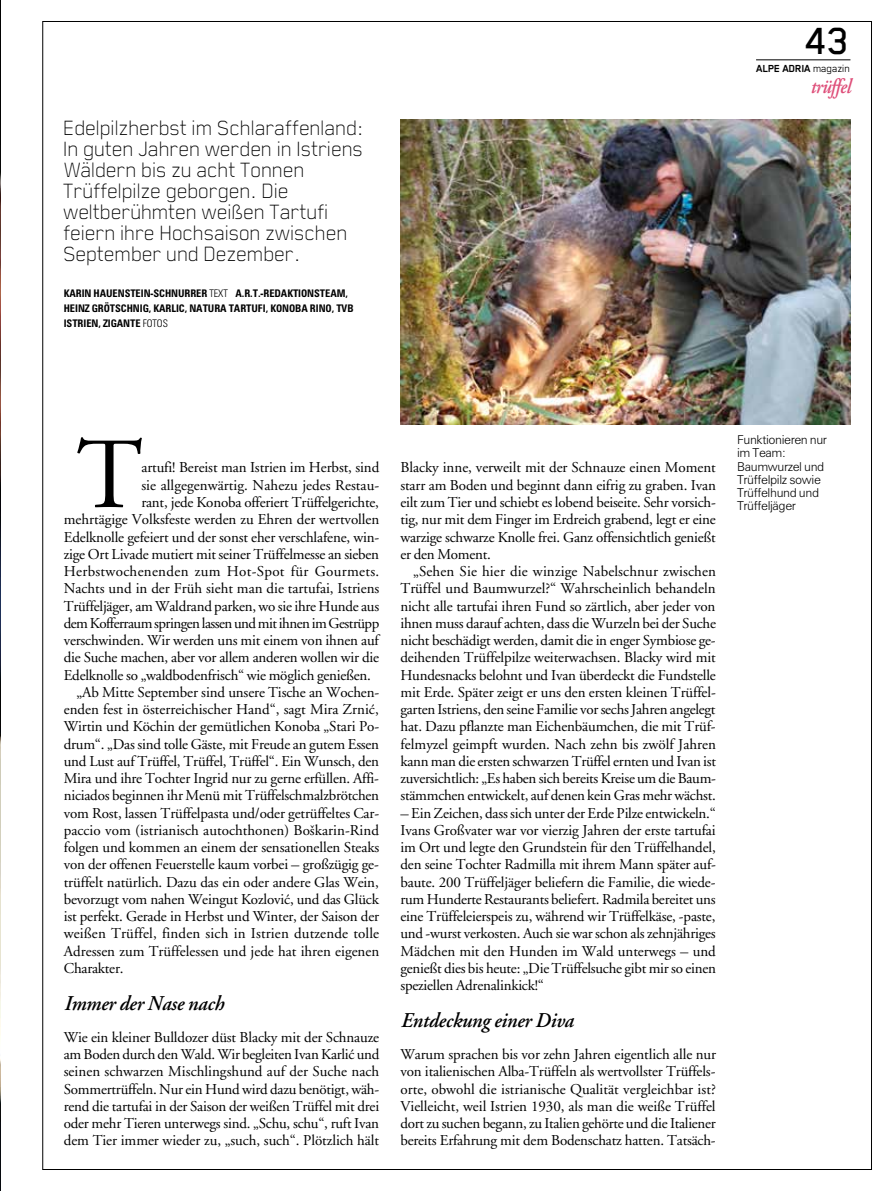
<style>
.page{position:relative;width:893px;height:1191px;background:#fff}
.page>*{position:absolute;margin:0;border:0;box-sizing:border-box;transform-origin:0 0}
.t1{font:100.5px "AAM A Garamond M Regular";color:#000}
.t2{font:500 43.5px "AAM Blender 03";color:#000}
.t3{font:100 24px/21px "AAM Blender 01";letter-spacing:-.02em;color:#000}
.t4{font:italic 21px "AAM A Garamond M Semibold";letter-spacing:-.01em;color:#000;scale:.95 1}
.t5{font:italic 21px "AAM A Garamond M Semibold";letter-spacing:-.03em;color:#de4e79;scale:.87 1}
.t6{font:15px/17.2px "AAM A Garamond M Regular";letter-spacing:-.01em;color:#000;text-align:justify}
.t7{font:15px "AAM A Garamond M Regular";letter-spacing:-.035em;color:#000}
.t8{font:15px "AAM A Garamond M Regular";letter-spacing:.01em;color:#000}
.t9{font:15px "AAM A Garamond M Regular";letter-spacing:.02em;color:#000}
.t10{font:12.3px/13.2px "AAM Zurich BT Light";letter-spacing:-.03em;color:#000}
.t11{font:700 12px "AAM Blender 04";letter-spacing:-.03em;color:#000}
.t12{font:condensed 10.5px "AAM Zurich BT Bold";letter-spacing:-.005em;color:#000}
.t13{font:condensed 10.5px "AAM Zurich BT Light";letter-spacing:-.005em;color:#000}
.s1{font-family:"AAM Zurich BT Light"}
.s2{font-family:"AAM Blender 02";font-weight:400}
</style>
<div class="page">
<hr style="left:756px;top:60px;width:94px;height:1px;background:#000">
<img style="left:0;top:0;width:1px;height:1191px">
<img style="left:400px;top:119px;width:450px;height:305px">
<h3 class="t3" style="left:64px;top:116px;width:302px">Edelpilzherbst im Schlaraffenland:<br>In guten Jahren werden in Istriens<br>Wäldern bis zu acht Tonnen<br>Trüffelpilze geborgen. Die weltberühmten weißen Tartufi feiern ihre Hochsaison zwischen<br>September und Dezember.</h3>
<p class="t12" style="left:64px;top:287px;width:224px">KARIN HAUENSTEIN-SCHNURRER <span class="s1">TEXT</span> A.R.T.-REDAKTI</p>
<p class="t12" style="left:301px;top:287px;width:13px">ONSTEA</p>
<p class="t12" style="left:337px;top:287px;width:13px">M,</p>
<p class="t12" style="left:64px;top:302px;width:6px">HEIN</p>
<p class="t12" style="left:85px;top:302px;width:32px">Z GRÖTSCHNIG</p>
<p class="t12" style="left:149px;top:302px;width:55px">, KARLIC, NATURA</p>
<p class="t12" style="left:229px;top:302px;width:13px">TARTU</p>
<p class="t12" style="left:258px;top:302px;width:96px">FI, KONOBA RINO, TVB</p>
<p class="t12" style="left:64px;top:317px;width:9px">ISTRIEN</p>
<p class="t12" style="left:98px;top:317px;width:11px">, ZIGANTE</p>
<p class="t13" style="left:143px;top:317px;width:27px">FOTOS</p>
<h2 class="t2" style="left:806px;top:15px;width:46px">43</h2>
<p class="t11" style="left:756px;top:62px;width:96px">ALPE ADRIA <span class="s2">magazin</span></p>
<h3 class="t5" style="left:810px;top:73px;width:48px">trüffel</h3>
<h1 class="t1" style="left:77px;top:413px;width:68px">T</h1>
<p class="t6" style="left:141px;top:459px;width:239px">artufi! Bereist man Istrien im Herbst, sind</p>
<p class="t6" style="left:141px;top:476px;width:239px">sie allgegenwärtig. Nahezu jedes Restau-</p>
<p class="t6" style="left:141px;top:493px;width:239px">rant, jede Konoba offeriert Trüffelgerichte,</p>
<p class="t6" style="left:64px;top:510px;width:317px">mehrtägige Volksfeste werden zu Ehren der wertvollen</p>
<p class="t6" style="left:64px;top:528px;width:317px">Edelknolle gefeiert und der sonst eher verschlafene, win-</p>
<p class="t6" style="left:64px;top:545px;width:317px">zige Ort Livade mutiert mit seiner Trüffelmesse an sieben</p>
<p class="t9" style="left:64px;top:562px;width:317px">Herbstwochenenden zum Hot-Spot für Gourmets.</p>
<p class="t6" style="left:64px;top:579px;width:317px">Nachts und in der Früh sieht man die tartufai, Istriens</p>
<p class="t6" style="left:64px;top:597px;width:317px">Trüffeljäger, am Waldrand parken, wo sie ihre Hunde aus</p>
<p class="t7" style="left:64px;top:614px;width:317px">dem Kofferraum springen lassen und mit ihnen im Gestrüpp</p>
<p class="t6" style="left:64px;top:631px;width:317px">verschwinden. Wir werden uns mit einem von ihnen auf</p>
<p class="t6" style="left:64px;top:648px;width:317px">die Suche machen, aber vor allem anderen wollen wir die</p>
<p class="t6" style="left:64px;top:666px;width:309px">Edelknolle so „waldbodenfrisch“ wie möglich genießen.</p>
<p class="t6" style="left:77px;top:683px;width:304px">„Ab Mitte September sind unsere Tische an Wochen-</p>
<p class="t6" style="left:64px;top:700px;width:317px">enden fest in österreichischer Hand“, sagt Mira Zrnic´,</p>
<p class="t6" style="left:64px;top:717px;width:317px">Wirtin und Köchin der gemütlichen Konoba „Stari Po-</p>
<p class="t6" style="left:64px;top:735px;width:317px">drum“. „Das sind tolle Gäste, mit Freude an gutem Essen</p>
<p class="t6" style="left:64px;top:752px;width:317px">und Lust auf Trüffel, Trüffel, Trüffel“. Ein Wunsch, den</p>
<p class="t6" style="left:64px;top:769px;width:317px">Mira und ihre Tochter Ingrid nur zu gerne erfüllen. Affi-</p>
<p class="t6" style="left:64px;top:786px;width:317px">niciados beginnen ihr Menü mit Trüffelschmalzbrötchen</p>
<p class="t6" style="left:64px;top:804px;width:317px">vom Rost, lassen Trüffelpasta und/oder getrüffeltes Car-</p>
<p class="t6" style="left:64px;top:821px;width:317px">paccio vom (istrianisch autochthonen) Boškarin-Rind</p>
<p class="t6" style="left:64px;top:838px;width:317px">folgen und kommen an einem der sensationellen Steaks</p>
<p class="t6" style="left:64px;top:855px;width:317px">von der offenen Feuerstelle kaum vorbei – großzügig ge-</p>
<p class="t6" style="left:64px;top:873px;width:317px">trüffelt natürlich. Dazu das ein oder andere Glas Wein,</p>
<p class="t6" style="left:64px;top:890px;width:317px">bevorzugt vom nahen Weingut Kozlovic´, und das Glück</p>
<p class="t6" style="left:64px;top:907px;width:317px">ist perfekt. Gerade in Herbst und Winter, der Saison der</p>
<p class="t8" style="left:64px;top:924px;width:317px">weißen Trüffel, finden sich in Istrien dutzende tolle</p>
<p class="t6" style="left:64px;top:942px;width:317px">Adressen zum Trüffelessen und jede hat ihren eigenen</p>
<p class="t6" style="left:64px;top:959px;width:61px">Charakter.</p>
<h3 class="t4" style="left:64px;top:989px;width:170px">Immer der Nase nach</h3>
<p class="t6" style="left:64px;top:1028px;width:317px">Wie ein kleiner Bulldozer düst Blacky mit der Schnauze am Boden durch den Wald. Wir begleiten Ivan Karlic´ und seinen schwarzen Mischlingshund auf der Suche nach Sommertrüffeln. Nur ein Hund wird dazu benötigt, wäh&shy;rend die tartufai in der Saison der weißen Trüffel mit drei oder mehr Tieren unterwegs sind. „Schu, schu“, ruft Ivan dem Tier immer wieder zu, „such, such“. Plötzlich hält</p>
<p class="t6" style="left:400px;top:459px;width:317px">Blacky inne, verweilt mit der Schnauze einen Moment starr am Boden und beginnt dann eifrig zu graben. Ivan eilt zum Tier und schiebt es lobend beiseite. Sehr vorsich&shy;tig, nur mit dem Finger im Erdreich grabend, legt er eine warzige schwarze Knolle frei. Ganz offensichtlich genießt er den Moment.</p>
<p class="t6" style="left:400px;top:562px;width:317px;text-indent:13px">„Sehen Sie hier die winzige Nabelschnur zwischen Trüffel und Baumwurzel?“ Wahrscheinlich behandeln nicht alle tartufai ihren Fund so zärtlich, aber jeder von ihnen muss darauf achten, dass die Wurzeln bei der Suche nicht beschädigt werden, damit die in enger Symbiose ge&shy;deihenden Trüffelpilze weiterwachsen. Blacky wird mit Hundesnacks belohnt und Ivan überdeckt die Fundstelle mit Erde. Später zeigt er uns den ersten kleinen Trüffel&shy;garten Istriens, den seine Familie vor sechs Jahren angelegt hat. Dazu pflanzte man Eichenbäumchen, die mit Trüf&shy;felmyzel geimpft wurden. Nach zehn bis zwölf Jahren kann man die ersten schwarzen Trüffel ernten und Ivan ist zuversichtlich: „Es haben sich bereits Kreise um die Baum&shy;stämmchen entwickelt, auf denen kein Gras mehr wächst.</p>
<p class="t6" style="left:400px;top:804px;width:317px">– Ein Zeichen, dass sich unter der Erde Pilze entwickeln.“ Ivans Großvater war vor vierzig Jahren der erste tartufai im Ort und legte den Grundstein für den Trüffelhandel, den seine Tochter Radmilla mit ihrem Mann später auf&shy;baute. 200 Trüffeljäger beliefern die Familie, die wiede&shy;rum Hunderte Restaurants beliefert. Radmila bereitet uns eine Trüffeleierspeis zu, während wir Trüffelkäse, -paste, und -wurst verkosten. Auch sie war schon als zehnjähriges Mädchen mit den Hunden im Wald unterwegs – und genießt dies bis heute: „Die Trüffelsuche gibt mir so einen speziellen Adrenalinkick!“</p>
<h3 class="t4" style="left:400px;top:1007px;width:183px">Entdeckung einer Diva</h3>
<p class="t6" style="left:400px;top:1045px;width:317px">Warum sprachen bis vor zehn Jahren eigentlich alle nur von italienischen Alba-Trüffeln als wertvollster Trüffels&shy;orte, obwohl die istrianische Qualität vergleichbar ist?<br>Vielleicht, weil Istrien 1930, als man die weiße Trüffel dort zu suchen begann, zu Italien gehörte und die Italiener bereits Erfahrung mit dem Bodenschatz hatten. Tatsäch-</p>
<p class="t10" style="left:737px;top:433px;width:91px">Funktionieren nur im Team:<br>Baumwurzel und<br>Trüffelpilz sowie<br>Trüffelhund und<br>Trüffeljäger</p>
</div>
